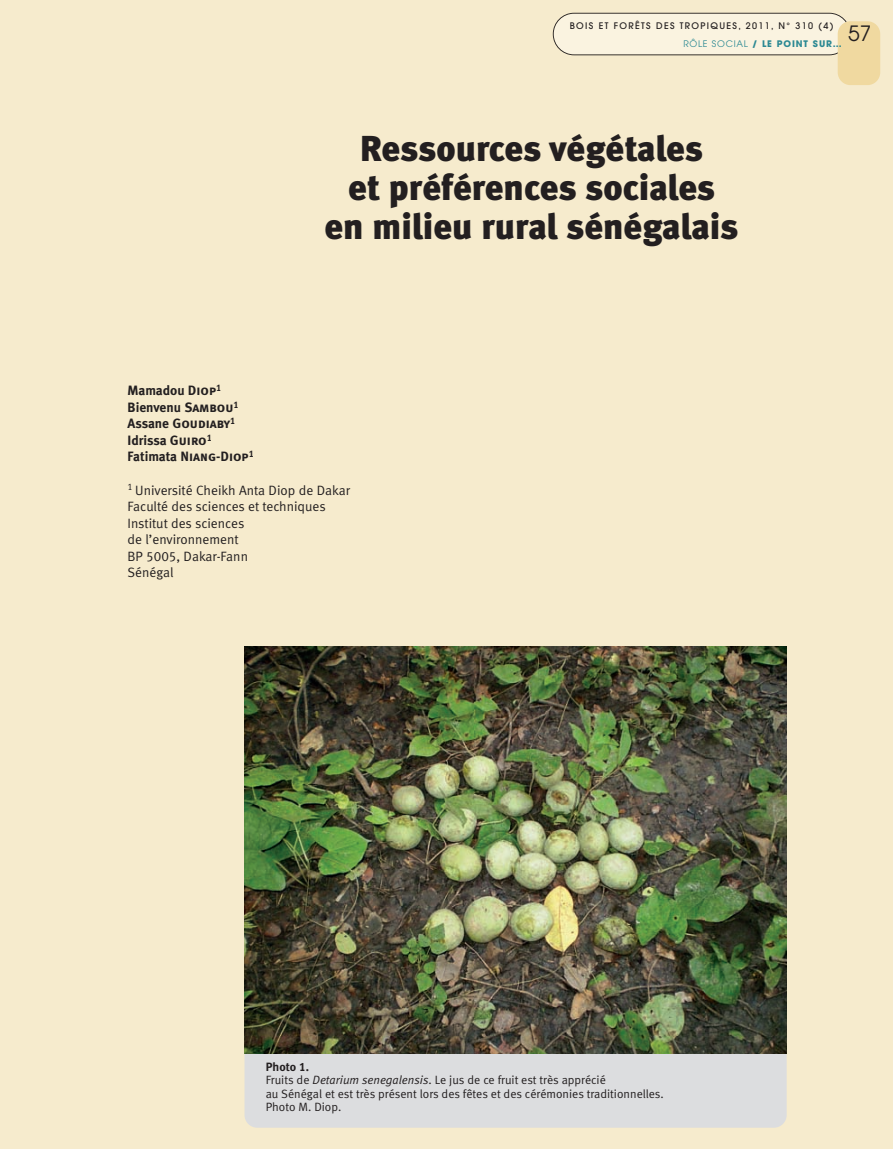
<style>
.page{position:relative;width:893px;height:1149px;background:#fff}
.page>*{position:absolute;margin:0;border:0;box-sizing:border-box;transform-origin:0 0}
.t1{font:36px/39px "Meta Black LF";color:#231f20;text-align:center}
.t2{font:21px "Avant Garde";color:#231f20}
.t3{font:13.5px/16.5px "Meta Normal LF";color:#231f20}
.t4{font:13.5px/16.5px "Meta Bold LF";color:#231f20}
.t5{font:13.5px "Meta Bold LF Caps";color:#231f20}
.t6{font:12px/13.5px "Meta Normal LF";color:#231f20}
.t7{font:12px "Meta Bold LF";color:#231f20}
.t8{font:500 9px "Avant Garde";letter-spacing:.15em;color:#231f20}
.t9{font:700 9px "Avant Garde";letter-spacing:.1em;color:#2c8993}
.s1{font-weight:400}
.s2{font-family:"Meta Bold LF Caps"}
.s3{font-family:"Meta Bold LF"}
.s4{font-style:italic}
</style>
<div class="page">
<div style="left:0;top:0;width:893px;height:1148px;background:#f6ebcd"></div>
<svg style="left:553px;top:13px;width:294px;height:42px;background:#f2ebd9"></svg>
<div style="left:838px;top:21px;width:42px;height:64px;background:#f0d9a0;border-radius:13px"></div>
<div style="left:244px;top:927px;width:543px;height:200px;background:#dcdddf;border-radius:13px"></div>
<img style="left:244px;top:646px;width:543px;height:406px">
<p class="t8" style="left:570px;top:23px;width:265px">BOIS ET FORÊTS DES TROPIQUES, 2011, N° 310 (4)</p>
<h2 class="t2" style="left:848px;top:26px;width:25px">57</h2>
<p class="t9" style="left:683px;top:41px;width:160px"><span class="s1">RÔLE SOCIAL</span> / LE POINT SUR…</p>
<h1 class="t1" style="left:324px;top:132px;width:415px">Ressources végétales<br>et préférences sociales en milieu rural sénégalais</h1>
<p class="t4" style="left:128px;top:383px;width:113px">Mamadou <span class="s2">Diop</span><sup>1<br></sup>Bienvenu <span class="s2">Sambou</span><sup>1</sup></p>
<p class="t5" style="left:128px;top:419px;width:109px"><span class="s3">Assane</span> Goudiaby<sup>1</sup></p>
<p class="t4" style="left:128px;top:433px;width:86px">Idrissa <span class="s2">Guiro</span><sup>1</sup></p>
<p class="t5" style="left:128px;top:452px;width:128px"><span class="s3">Fatimata</span> Niang-Diop<sup>1</sup></p>
<p class="t3" style="left:128px;top:482px;width:224px"><sup>1</sup> Université Cheikh Anta Diop de Dakar<br>Faculté des sciences et techniques<br>Institut des sciences<br>de l’environnement<br>BP 5005, Dakar-Fann<br>Sénégal</p>
<p class="t7" style="left:266px;top:1061px;width:45px">Photo 1.</p>
<p class="t6" style="left:266px;top:1073px;width:400px">Fruits de <span class="s4">Detarium senegalensis</span>. Le jus de ce fruit est très apprécié<br>au Sénégal et est très présent lors des fêtes et des cérémonies traditionnelles.<br>Photo M. Diop.</p>
</div>
